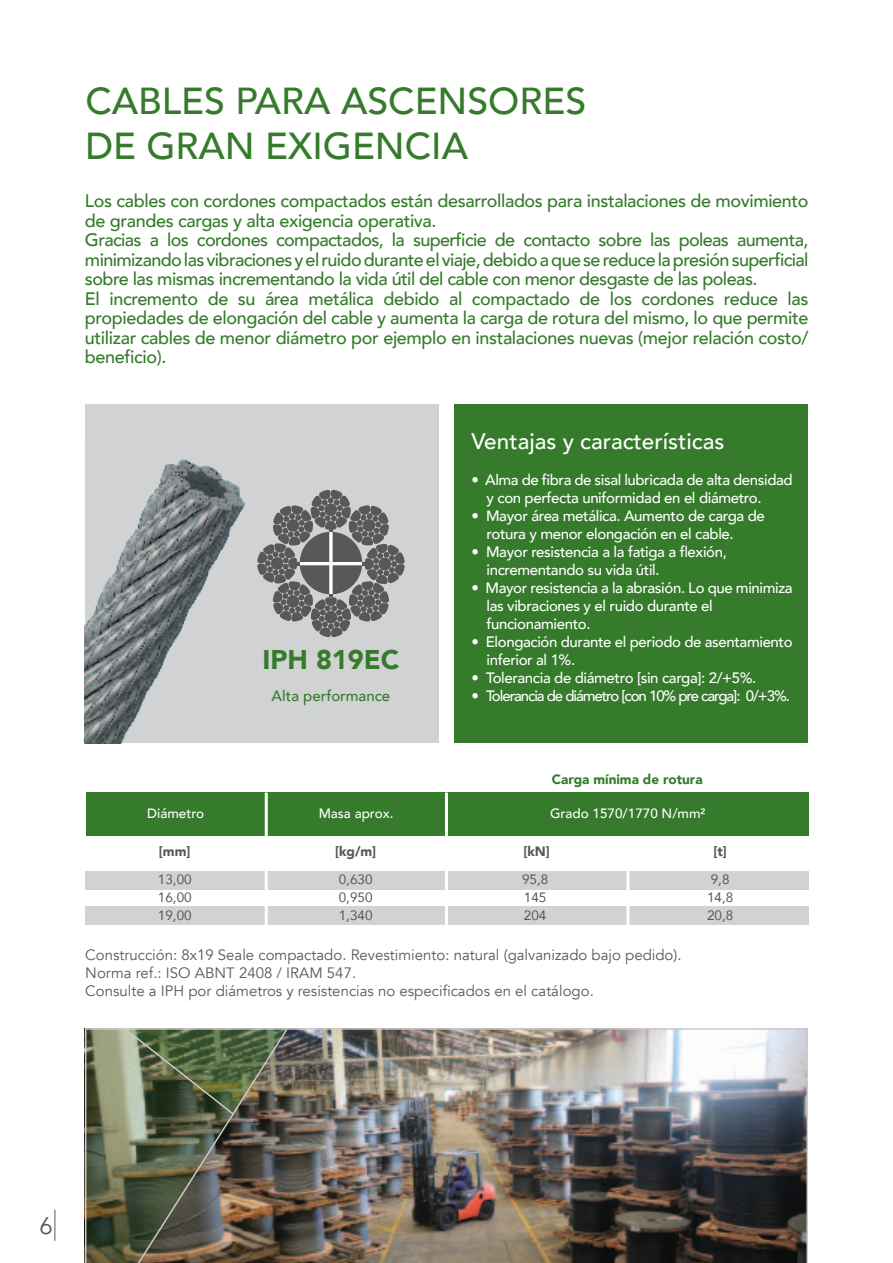
<style>
.page{position:relative;width:893px;height:1263px;background:#fff}
.page>*{position:absolute;margin:0;border:0;box-sizing:border-box;transform-origin:0 0}
.t1{font:500 37.5px/45px "Avenir";color:#357b2b}
.t2{font:900 27px "Avenir";color:#357b2b}
.t3{font:24px "Avenir";color:#57585a}
.t4{font:500 22.5px "Avenir";color:#fff}
.t5{font:500 18px/19.5px "Avenir";letter-spacing:-.02em;color:#357b2b}
.t6{font:500 15px/18px "Avenir";letter-spacing:-.025em;color:#fff}
.t7{font:15px/18px "Avenir";color:#57585a}
.t8{font:500 15px "Avenir";letter-spacing:-.07em;color:#fff}
.t9{font:500 15px "Avenir";color:#357b2b}
.t10{font:13.5px/17.7px "Avenir";color:#57585a}
.t11{font:500 13.5px "Avenir";color:#fff}
.t12{font:900 13.5px "Avenir";color:#357b2b}
.t13{font:900 13.5px "Avenir";color:#57585a}
</style>
<div class="page">
<div style="left:85px;top:405px;width:354px;height:338px;background:#d1d2d4"></div>
<img style="left:85px;top:459px;width:161px;height:284px">
<svg style="left:257px;top:490px;width:148px;height:147px"></svg>
<hr style="left:55px;top:1210px;width:1px;height:31px;background:#57585a">
<div style="left:455px;top:405px;width:353px;height:338px;background:#357b2b"></div>
<div style="left:86px;top:792px;width:180px;height:44px;background:#357b2b"></div>
<div style="left:266px;top:792px;width:181px;height:44px;background:#357b2b"></div>
<div style="left:447px;top:792px;width:361px;height:44px;background:#357b2b"></div>
<div style="left:85px;top:871px;width:723px;height:18px;background:#d1d2d4"></div>
<div style="left:85px;top:906px;width:723px;height:19px;background:#d1d2d4"></div>
<hr style="left:265px;top:792px;width:3px;height:133px;background:#fff">
<hr style="left:626px;top:849px;width:3px;height:76px;background:#fff">
<hr style="left:445px;top:792px;width:3px;height:133px;background:#fff">
<img style="left:85px;top:1028px;width:723px;height:235px">
<h1 class="t1" style="left:85px;top:76px;width:502px">CABLES PARA ASCENSORES<br>DE GRAN EXIGENCIA</h1>
<p class="t5" style="left:85px;top:190px;width:725px">Los cables con cordones compactados están desarrollados para instalaciones de movimiento de grandes cargas y alta exigencia operativa.<br>Gracias a los cordones compactados, la superficie de contacto sobre las poleas aumenta, minimizando las vibraciones y el ruido durante el viaje, debido a que se reduce la presión superficial sobre las mismas incrementando la vida útil del cable con menor desgaste de las poleas.<br>El incremento de su área metálica debido al compactado de los cordones reduce las propiedades de elongación del cable y aumenta la carga de rotura del mismo, lo que permite utilizar cables de menor diámetro por ejemplo en instalaciones nuevas (mejor relación costo/ beneficio).</p>
<h2 class="t2" style="left:262px;top:637px;width:138px">IPH 819EC</h2>
<p class="t9" style="left:272px;top:683px;width:120px">Alta performance</p>
<p class="t4" style="left:471px;top:421px;width:254px">Ventajas y características</p>
<p class="t6" style="left:487px;top:470px;width:308px;text-indent:-15px">• Alma de fibra de sisal lubricada de alta densidad y con perfecta uniformidad en el diámetro.</p>
<p class="t6" style="left:487px;top:506px;width:280px;text-indent:-15px">• Mayor área metálica. Aumento de carga de rotura y menor elongación en el cable.</p>
<p class="t6" style="left:487px;top:542px;width:242px;text-indent:-15px">• Mayor resistencia a la fatiga a flexión, incrementando su vida útil.</p>
<p class="t6" style="left:487px;top:578px;width:308px;text-indent:-15px">• Mayor resistencia a la abrasión. Lo que minimiza las vibraciones y el ruido durante el funcionamiento.</p>
<p class="t6" style="left:487px;top:632px;width:308px;text-indent:-15px">• Elongación durante el periodo de asentamiento inferior al 1%.</p>
<p class="t6" style="left:471px;top:668px;width:287px">• Tolerancia de diámetro [sin carga]: 2/+5%.</p>
<p class="t8" style="left:471px;top:683px;width:320px">• Tolerancia de diámetro [con 10% pre carga]: 0/+3%.</p>
<p class="t12" style="left:552px;top:767px;width:152px">Carga mínima de rotura</p>
<p class="t11" style="left:147px;top:801px;width:59px">Diámetro</p>
<p class="t11" style="left:319px;top:801px;width:76px">Masa aprox.</p>
<p class="t11" style="left:550px;top:801px;width:157px">Grado 1570/1770 N/mm²</p>
<p class="t13" style="left:159px;top:840px;width:33px">[mm]</p>
<p class="t10" style="left:158px;top:870px;width:35px;text-align:justify">13,00<br>16,00<br>19,00</p>
<p class="t13" style="left:335px;top:840px;width:43px">[kg/m]</p>
<p class="t10" style="left:339px;top:870px;width:35px;text-align:justify">0,630<br>0,950<br>1,340</p>
<p class="t13" style="left:523px;top:840px;width:28px">[kN]</p>
<p class="t10" style="left:522px;top:870px;width:28px">95,8<br>145<br>204</p>
<p class="t7" style="left:85px;top:946px;width:598px">Construcción: 8x19 Seale compactado. Revestimiento: natural (galvanizado bajo pedido).<br>Norma ref.: ISO ABNT 2408 / IRAM 547.<br>Consulte a IPH por diámetros y resistencias no especificados en el catálogo.</p>
<p class="t13" style="left:713px;top:840px;width:15px">[t]</p>
<p class="t10" style="left:707px;top:870px;width:28px">9,8<br>14,8<br>20,8</p>
<h3 class="t3" style="left:39px;top:1211px;width:15px">6</h3>
</div>
